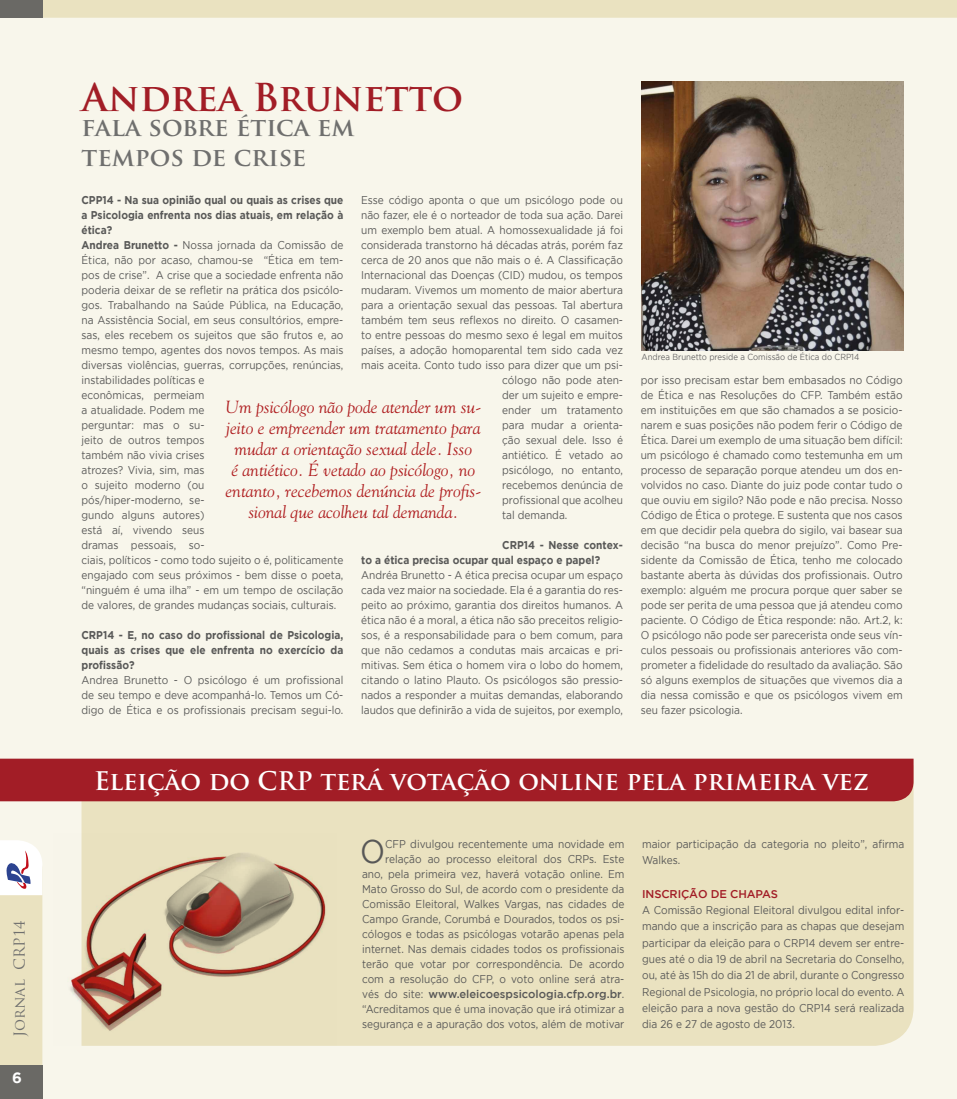
<style>
.page{position:relative;width:957px;height:1099px;background:#fff}
.page>*{position:absolute;margin:0;border:0;box-sizing:border-box;transform-origin:0 0}
.t1{font:700 37.5px "Trajan Pro";color:#a21d26}
.t2{font:32.62px "Gotham";color:#585857;scale:.9 1}
.t3{font:700 25px "Trajan Pro";color:#fff}
.t4{font:700 25px/30px "Trajan Pro";color:#6f6f6e}
.t5{font:italic 17.5px/21px "Goudy Std";color:#af1d1f;text-align:center}
.t6{font:14.88px "Trajan Pro";color:#6f6f6e}
.t7{font:700 14.88px "Gotham";color:#fff}
.t8{font:11.25px/15px "Gotham";color:#585857;text-align:justify;scale:.9 1}
.t9{font:700 11.25px/15px "Gotham";color:#585857;text-align:justify;scale:.9 1}
.t10{font:500 11.25px "Gotham";letter-spacing:-.01em;color:#a21d26}
.t11{font:8.75px "Gotham";color:#696868;scale:.9 1}
.s1{font-weight:700}
.s2{font-weight:500}
</style>
<div class="page">
<div style="left:0;top:0;width:957px;height:1098px;background:#f8f6eb"></div>
<svg style="left:0;top:840px;width:42px;height:258px;background:#d8d2bd"></svg>
<div style="left:42px;top:0;width:915px;height:18px;background:#eae2c0"></div>
<div style="left:0;top:0;width:42px;height:18px;background:#6a6965"></div>
<div style="left:81px;top:801px;width:832px;height:244px;background:#eae2c0"></div>
<div style="left:0;top:758px;width:913px;height:43px;background:#a21d26"></div>
<img style="left:641px;top:81px;width:263px;height:269px">
<img style="left:70px;top:833px;width:267px;height:212px">
<h3 class="t6" style="left:10px;top:1036px;width:118px;rotate:-90deg">Jornal CRP14</h3>
<h3 class="t7" style="left:12px;top:1068px;width:11px">6</h3>
<h1 class="t1" style="left:82px;top:74px;width:383px">Andrea Brunetto</h1>
<h3 class="t4" style="left:81px;top:112px;width:275px">fala sobre ética em tempos de crise</h3>
<p class="t8" style="left:81px;top:192px;width:292px;text-align:left"><span class="s1">CPP14 - Na sua opinião qual ou quais as crises que a Psicologia enfrenta nos dias atuais, em relação à ética?<br>Andrea Brunetto -</span> Nossa jornada da Comissão de Ética, não por acaso, chamou-se “Ética em tem&shy;pos de crise”. A crise que a sociedade enfrenta não poderia deixar de se refletir na prática dos psicólo&shy;gos. Trabalhando na Saúde Pública, na Educação, na Assistência Social, em seus consultórios, empre&shy;sas, eles recebem os sujeitos que são frutos e, ao mesmo tempo, agentes dos novos tempos. As mais diversas violências, guerras, corrupções, renúncias, instabilidades políticas e<br>econômicas, permeiam<br>a atualidade. Podem me<br>perguntar: mas o su-<br>jeito de outros tempos<br>também não vivia crises<br>atrozes? Vivia, sim, mas<br>o sujeito moderno (ou<br>pós/hiper-moderno, se-<br>gundo alguns autores)<br>está aí, vivendo seus<br>dramas pessoais, so-<br>ciais, políticos - como todo sujeito o é, politicamente engajado com seus próximos - bem disse o poeta, “ninguém é uma ilha” - em um tempo de oscilação de valores, de grandes mudanças sociais, culturais.</p>
<p class="t9" style="left:81px;top:627px;width:292px">CRP14 - E, no caso do profissional de Psicologia, quais as crises que ele enfrenta no exercício da profissão?</p>
<p class="t8" style="left:81px;top:672px;width:292px">Andrea Brunetto - O psicólogo é um profissional de seu tempo e deve acompanhá-lo. Temos um Có&shy;digo de Ética e os profissionais precisam segui-lo.</p>
<p class="t8" style="left:361px;top:192px;width:292px">Esse código aponta o que um psicólogo pode ou</p>
<p class="t8" style="left:361px;top:207px;width:292px">não fazer, ele é o norteador de toda sua ação. Darei</p>
<p class="t8" style="left:361px;top:222px;width:292px">um exemplo bem atual. A homossexualidade já foi</p>
<p class="t8" style="left:361px;top:237px;width:292px">considerada transtorno há décadas atrás, porém faz</p>
<p class="t8" style="left:361px;top:252px;width:292px">cerca de 20 anos que não mais o é. A Classificação</p>
<p class="t8" style="left:361px;top:267px;width:292px">Internacional das Doenças (CID) mudou, os tempos</p>
<p class="t8" style="left:361px;top:282px;width:292px">mudaram. Vivemos um momento de maior abertura</p>
<p class="t8" style="left:361px;top:297px;width:292px">para a orientação sexual das pessoas. Tal abertura</p>
<p class="t8" style="left:361px;top:312px;width:292px">também tem seus reflexos no direito. O casamen-</p>
<p class="t8" style="left:361px;top:327px;width:292px">to entre pessoas do mesmo sexo é legal em muitos</p>
<p class="t8" style="left:361px;top:342px;width:292px">países, a adoção homoparental tem sido cada vez</p>
<p class="t8" style="left:361px;top:357px;width:292px">mais aceita. Conto tudo isso para dizer que um psi-</p>
<p class="t8" style="left:502px;top:372px;width:136px">cólogo não pode aten-</p>
<p class="t8" style="left:502px;top:387px;width:136px">der um sujeito e empre-</p>
<p class="t8" style="left:502px;top:402px;width:136px">ender um tratamento</p>
<p class="t8" style="left:502px;top:417px;width:136px">para mudar a orienta-</p>
<p class="t8" style="left:502px;top:432px;width:136px">ção sexual dele. Isso é</p>
<p class="t8" style="left:502px;top:447px;width:136px">antiético. É vetado ao</p>
<p class="t8" style="left:502px;top:462px;width:136px">psicólogo, no entanto,</p>
<p class="t8" style="left:502px;top:477px;width:136px">recebemos denúncia de</p>
<p class="t8" style="left:502px;top:492px;width:136px">profissional que acolheu</p>
<p class="t8" style="left:502px;top:507px;width:74px">tal demanda.</p>
<p class="t9" style="left:361px;top:537px;width:292px;text-indent:141px">CRP14 - Nesse contex&shy;to a ética precisa ocupar qual espaço e papel?</p>
<p class="t8" style="left:361px;top:567px;width:292px">Andréa Brunetto - A ética precisa ocupar um espaço cada vez maior na sociedade. Ela é a garantia do res&shy;peito ao próximo, garantia dos direitos humanos. A ética não é a moral, a ética não são preceitos religio&shy;sos, é a responsabilidade para o bem comum, para que não cedamos a condutas mais arcaicas e pri&shy;mitivas. Sem ética o homem vira o lobo do homem, citando o latino Plauto. Os psicólogos são pressio&shy;nados a responder a muitas demandas, elaborando laudos que definirão a vida de sujeitos, por exemplo,</p>
<h3 class="t5" style="left:225px;top:396px;width:257px">Um psicólogo não pode atender um su&shy;jeito e empreender um tratamento para mudar a orientação sexual dele. Isso<br>é antiético. É vetado ao psicólogo, no entanto, recebemos denúncia de profis&shy;sional que acolheu tal demanda.</h3>
<p class="t11" style="left:641px;top:352px;width:244px">Andrea Brunetto preside a Comissão de Ética do CRP14</p>
<p class="t8" style="left:641px;top:372px;width:292px">por isso precisam estar bem embasados no Código de Ética e nas Resoluções do CFP. Também estão em instituições em que são chamados a se posicio&shy;narem e suas posições não podem ferir o Código de Ética. Darei um exemplo de uma situação bem difícil: um psicólogo é chamado como testemunha em um processo de separação porque atendeu um dos en&shy;volvidos no caso. Diante do juiz pode contar tudo o que ouviu em sigilo? Não pode e não precisa. Nosso Código de Ética o protege. E sustenta que nos casos em que decidir pela quebra do sigilo, vai basear sua decisão “na busca do menor prejuízo”. Como Pre&shy;sidente da Comissão de Ética, tenho me colocado bastante aberta às dúvidas dos profissionais. Outro exemplo: alguém me procura porque quer saber se pode ser perita de uma pessoa que já atendeu como paciente. O Código de Ética responde: não. Art.2, k:<br>O psicólogo não pode ser parecerista onde seus vín&shy;culos pessoais ou profissionais anteriores vão com&shy;prometer a fidelidade do resultado da avaliação. São só alguns exemplos de situações que vivemos dia a dia nessa comissão e que os psicólogos vivem em seu fazer psicologia.</p>
<h3 class="t3" style="left:94px;top:765px;width:776px">Eleição do CRP terá votação online pela primeira vez</h3>
<h2 class="t2" style="left:360px;top:833px;width:29px">O</h2>
<p class="t8" style="left:362px;top:835px;width:293px;text-align:right">CFP divulgou recentemente uma novidade em relação ao processo eleitoral dos CRPs. Este ano, pela primeira vez, haverá votação online. Em Mato Grosso do Sul, de acordo com o presidente da Comissão Eleitoral, Walkes Vargas, nas cidades de Campo Grande, Corumbá e Dourados, todos os psi&shy;cólogos e todas as psicólogas votarão apenas pela internet. Nas demais cidades todos os profissionais terão que votar por correspondência. De acordo com a resolução do CFP, o voto online será atra&shy;vés do site: <span class="s2">www.eleicoespsicologia.cfp.org.br</span>. “Acreditamos que é uma inovação que irá otimizar a segurança e a apuração dos votos, além de motivar</p>
<p class="t8" style="left:642px;top:835px;width:293px;line-height:16.2px">maior participação da categoria no pleito”, afirma<br>Walkes.</p>
<p class="t10" style="left:642px;top:887px;width:49px">INSCRIÇÃO</p>
<p class="t10" style="left:711px;top:887px;width:68px">DE CHAPAS</p>
<p class="t8" style="left:642px;top:901px;width:293px;line-height:16.2px">A Comissão Regional Eleitoral divulgou edital infor&shy;mando que a inscrição para as chapas que desejam participar da eleição para o CRP14 devem ser entre&shy;gues até o dia 19 de abril na Secretaria do Conselho, ou, até às 15h do dia 21 de abril, durante o Congresso Regional de Psicologia, no próprio local do evento. A eleição para a nova gestão do CRP14 será realizada dia 26 e 27 de agosto de 2013.</p>
</div>
